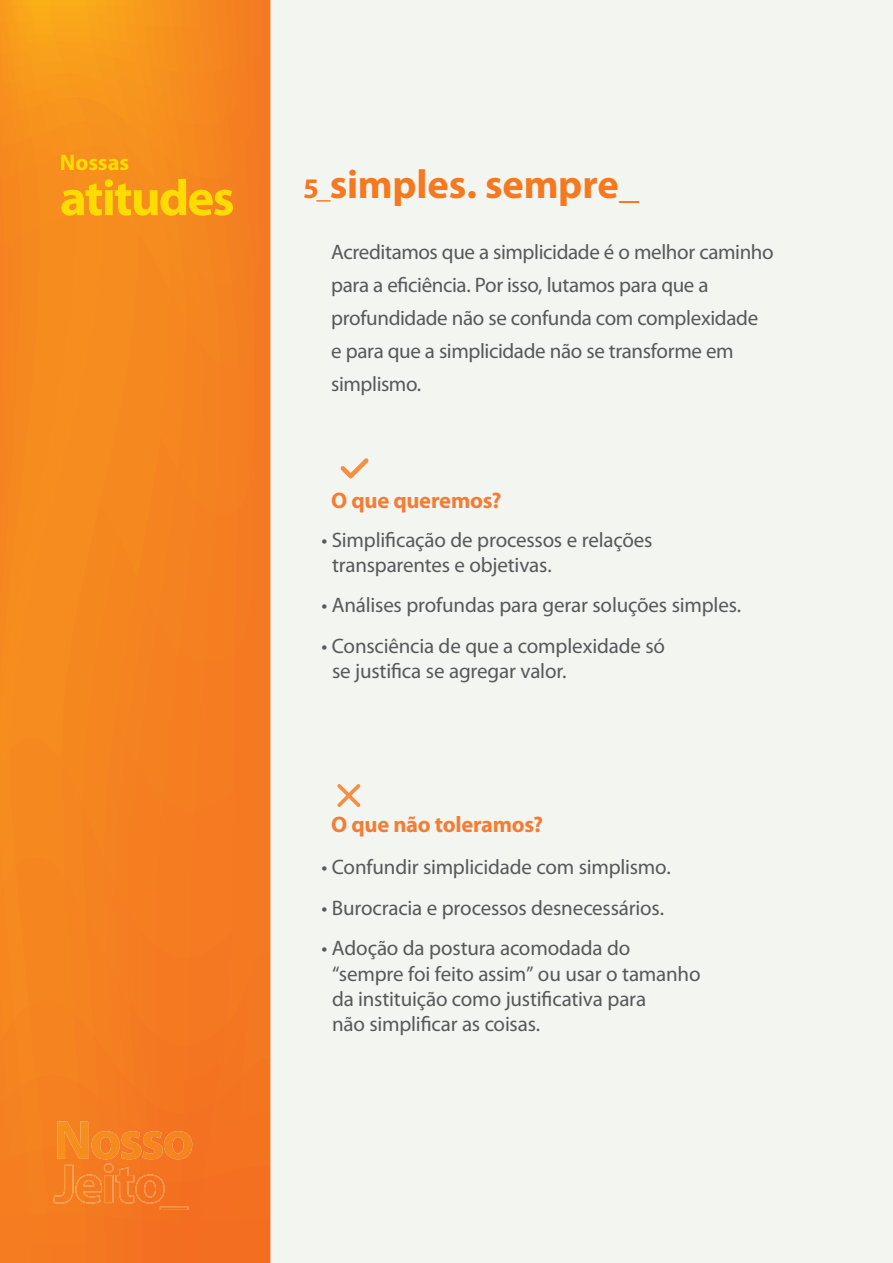
<style>
.page{position:relative;width:893px;height:1263px;background:#f3f5f0}
.page>*{position:absolute;margin:0;border:0;box-sizing:border-box;transform-origin:0 0}
.t1{font:700 51px "Myriad Pro";letter-spacing:-.035em;color:#ffdc01}
.t2{font:700 40.5px "Myriad Pro";letter-spacing:-.005em;color:#f47921}
.t3{font:700 22.5px "Myriad Pro";letter-spacing:-.01em;color:#f37d35}
.t4{font:700 22.5px "Myriad Pro";letter-spacing:-.005em;color:#ffdc01}
.t5{font:21px/25.2px "Myriad Pro";letter-spacing:-.01em;color:#57585a}
.s1{font-size:28.5px}
</style>
<div class="page">
<svg style="left:0;top:0;width:270px;height:1263px;background:#f5831f"></svg>
<svg style="left:340px;top:458px;width:29px;height:20px"></svg>
<svg style="left:337px;top:784px;width:23px;height:23px"></svg>
<img style="left:57px;top:1121px;width:31px;height:38px">
<img style="left:92px;top:1131px;width:100px;height:28px">
<img style="left:53px;top:1165px;width:21px;height:39px">
<img style="left:75px;top:1174px;width:27px;height:29px">
<img style="left:104px;top:1163px;width:10px;height:40px">
<img style="left:116px;top:1167px;width:18px;height:36px">
<img style="left:135px;top:1174px;width:30px;height:30px">
<img style="left:160px;top:1206px;width:28px;height:4px">
<p class="t4" style="left:60px;top:149px;width:71px">Nossas</p>
<h1 class="t1" style="left:60px;top:169px;width:176px">atitudes</h1>
<h2 class="t2" style="left:303px;top:161px;width:338px"><span class="s1">5_</span>simples. sempre_</h2>
<p class="t5" style="left:331px;top:236px;width:444px;line-height:33px">Acreditamos que a simplicidade é o melhor caminho para a eficiência. Por isso, lutamos para que a profundidade não se confunda com complexidade e para que a simplicidade não se transforme em simplismo.</p>
<p class="t3" style="left:331px;top:488px;width:172px">O que queremos?</p>
<p class="t5" style="left:332px;top:527px;width:322px;text-indent:-10px">• Simplificação de processos e relações transparentes e objetivas.</p>
<p class="t5" style="left:322px;top:593px;width:421px">• Análises profundas para gerar soluções simples.</p>
<p class="t5" style="left:332px;top:634px;width:335px;text-indent:-10px">• Consciência de que a complexidade só se justifica se agregar valor.</p>
<p class="t3" style="left:331px;top:812px;width:214px">O que não toleramos?</p>
<p class="t5" style="left:322px;top:855px;width:351px">• Confundir simplicidade com simplismo.</p>
<p class="t5" style="left:322px;top:896px;width:344px">• Burocracia e processos desnecessários.</p>
<p class="t5" style="left:332px;top:936px;width:370px;text-indent:-10px">• Adoção da postura acomodada do “sempre foi feito assim” ou usar o tamanho da instituição como justificativa para<br>não simplificar as coisas.</p>
</div>
